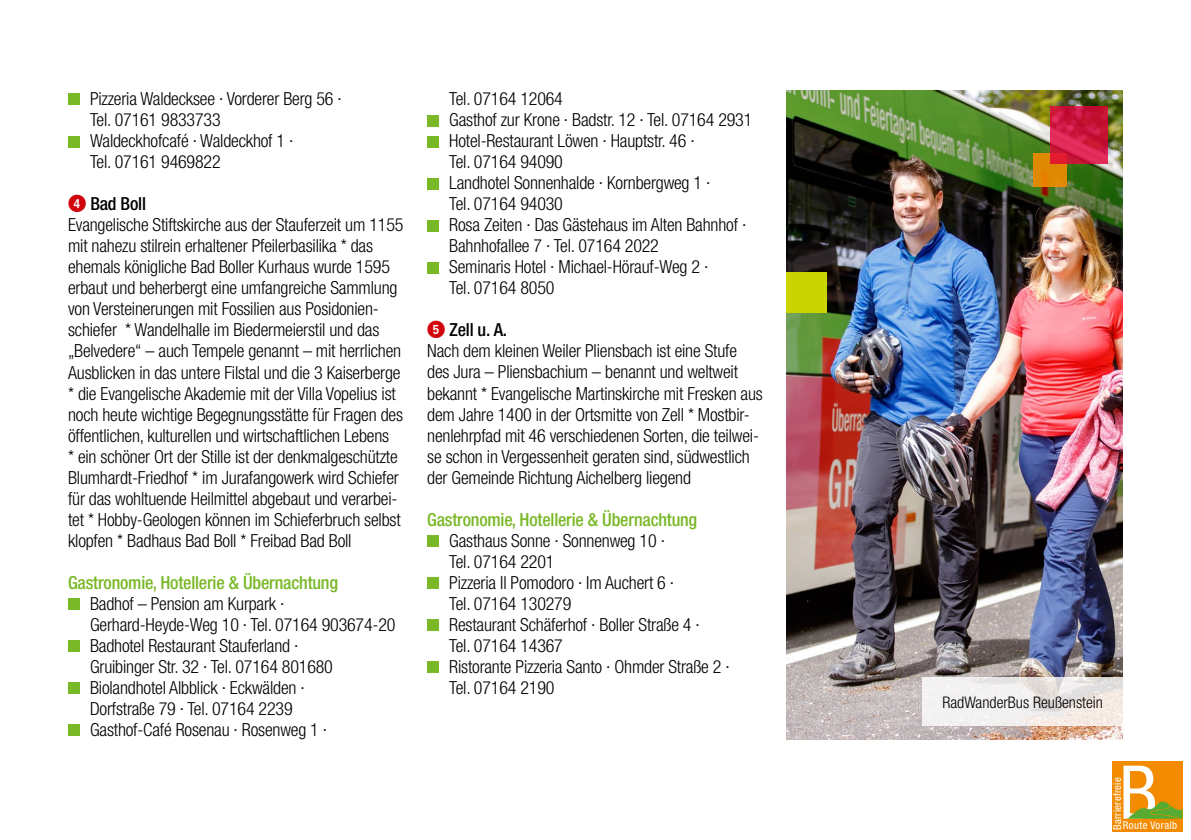
<style>
.page{position:relative;width:1191px;height:840px;background:#fff}
.page>*{position:absolute;margin:0;border:0;box-sizing:border-box;transform-origin:0 0}
.t1{font:condensed 74.2px "Helvetica Neue";color:#fff}
.t2{font:300 condensed 18px/21px "Helvetica Neue";letter-spacing:-.01em;color:#000}
.t3{font:500 condensed 18px "Helvetica Neue";letter-spacing:-.01em;color:#79b827}
.t4{font:300 condensed 16px "Helvetica Neue";color:#000}
.t5{font:condensed 10.8px "Helvetica Neue";letter-spacing:.02em;color:#fff}
.t6{font:condensed 10.8px "Helvetica Neue";letter-spacing:.04em;color:#fff}
.s1{font-family:"POI Alpstein 1";font-weight:400;font-stretch:normal;color:#d1050c}
.s2{font-weight:500}
</style>
<div class="page">
<div style="left:68px;top:94px;width:11px;height:11px;background:#79b827"></div>
<div style="left:68px;top:136px;width:11px;height:11px;background:#79b827"></div>
<div style="left:68px;top:598px;width:11px;height:11px;background:#79b827"></div>
<div style="left:68px;top:640px;width:11px;height:11px;background:#79b827"></div>
<div style="left:68px;top:682px;width:11px;height:11px;background:#79b827"></div>
<div style="left:68px;top:724px;width:11px;height:11px;background:#79b827"></div>
<img style="left:786px;top:91px;width:337px;height:648px">
<div style="left:786px;top:272px;width:41px;height:41px;background:#cad400"></div>
<svg style="left:922px;top:676px;width:201px;height:48px;fill:#f2efee"></svg>
<div style="left:1111px;top:760px;width:71px;height:71px;background:#f28b00"></div>
<svg style="left:1128px;top:801px;width:54px;height:17px"></svg>
<div style="left:427px;top:115px;width:11px;height:11px;background:#79b827"></div>
<div style="left:427px;top:136px;width:11px;height:11px;background:#79b827"></div>
<div style="left:427px;top:178px;width:11px;height:11px;background:#79b827"></div>
<div style="left:427px;top:220px;width:11px;height:11px;background:#79b827"></div>
<div style="left:427px;top:262px;width:11px;height:11px;background:#79b827"></div>
<div style="left:427px;top:535px;width:11px;height:11px;background:#79b827"></div>
<div style="left:427px;top:577px;width:11px;height:11px;background:#79b827"></div>
<div style="left:427px;top:619px;width:11px;height:11px;background:#79b827"></div>
<div style="left:427px;top:661px;width:11px;height:11px;background:#79b827"></div>
<div style="left:1033px;top:153px;width:34px;height:34px;background:#df8802"></div>
<svg style="left:1050px;top:106px;width:57px;height:57px"></svg>
<p class="t2" style="left:90px;top:88px;width:253px">Pizzeria Waldecksee · Vorderer Berg 56 ·<br>Tel. 07161 9833733<br>Waldeckhofcafé · Waldeckhof 1 ·<br>Tel. 07161 9469822</p>
<p class="t2" style="left:68px;top:193px;width:337px"><span class="s1">4</span> <span class="s2">Bad Boll<br></span>Evangelische Stiftskirche aus der Stauferzeit um 1155 mit nahezu stilrein erhaltener Pfeilerbasilika * das ehemals königliche Bad Boller Kurhaus wurde 1595 erbaut und beherbergt eine umfangreiche Sammlung von Versteinerungen mit Fossilien aus Posidonien&shy;schiefer * Wandelhalle im Biedermeierstil und das „Belvedere“ – auch Tempele genannt – mit herrlichen Ausblicken in das untere Filstal und die 3 Kaiserberge * die Evangelische Akademie mit der Villa Vopelius ist noch heute wichtige Begegnungsstätte für Fragen des öffentlichen, kulturellen und wirtschaftlichen Lebens<br>* ein schöner Ort der Stille ist der denkmalgeschützte Blumhardt-Friedhof * im Jurafangowerk wird Schiefer für das wohltuende Heilmittel abgebaut und verarbei&shy;tet * Hobby-Geologen können im Schieferbruch selbst klopfen * Badhaus Bad Boll * Freibad Bad Boll</p>
<p class="t3" style="left:68px;top:571px;width:271px">Gastronomie, Hotellerie &amp; Übernachtung</p>
<p class="t2" style="left:90px;top:592px;width:307px">Badhof – Pension am Kurpark · Gerhard-Heyde-Weg 10 · Tel. 07164 903674-20<br>Badhotel Restaurant Stauferland ·<br>Gruibinger Str. 32 · Tel. 07164 801680<br>Biolandhotel Albblick · Eckwälden ·<br>Dorfstraße 79 · Tel. 07164 2239<br>Gasthof-Café Rosenau · Rosenweg 1 ·</p>
<p class="t2" style="left:449px;top:88px;width:305px">Tel. 07164 12064<br>Gasthof zur Krone · Badstr. 12 · Tel. 07164 2931<br>Hotel-Restaurant Löwen · Hauptstr. 46 ·<br>Tel. 07164 94090<br>Landhotel Sonnenhalde · Kornbergweg 1 ·<br>Tel. 07164 94030<br>Rosa Zeiten · Das Gästehaus im Alten Bahnhof ·<br>Bahnhofallee 7 · Tel. 07164 2022<br>Seminaris Hotel · Michael-Hörauf-Weg 2 ·<br>Tel. 07164 8050</p>
<p class="t2" style="left:427px;top:319px;width:337px"><span class="s1">5</span> <span class="s2">Zell u. A.<br></span>Nach dem kleinen Weiler Pliensbach ist eine Stufe des Jura – Pliensbachium – benannt und weltweit bekannt * Evangelische Martinskirche mit Fresken aus dem Jahre 1400 in der Ortsmitte von Zell * Mostbir&shy;nenlehrpfad mit 46 verschiedenen Sorten, die teilwei&shy;se schon in Vergessenheit geraten sind, südwestlich der Gemeinde Richtung Aichelberg liegend</p>
<p class="t3" style="left:427px;top:508px;width:271px">Gastronomie, Hotellerie &amp; Übernachtung</p>
<p class="t2" style="left:449px;top:529px;width:282px">Gasthaus Sonne · Sonnenweg 10 ·<br>Tel. 07164 2201<br>Pizzeria Il Pomodoro · Im Auchert 6 ·<br>Tel. 07164 130279<br>Restaurant Schäferhof · Boller Straße 4 ·<br>Tel. 07164 14367<br>Ristorante Pizzeria Santo · Ohmder Straße 2 ·<br>Tel. 07164 2190</p>
<p class="t4" style="left:942px;top:692px;width:162px">RadWanderBus Reußenstein</p>
<h1 class="t1" style="left:1119px;top:749px;width:40px">B</h1>
<p class="t5" style="left:1111px;top:829px;width:54px;rotate:-90deg">Barrierefreie</p>
<p class="t6" style="left:1123px;top:818px;width:56px">Route Voralb</p>
</div>
